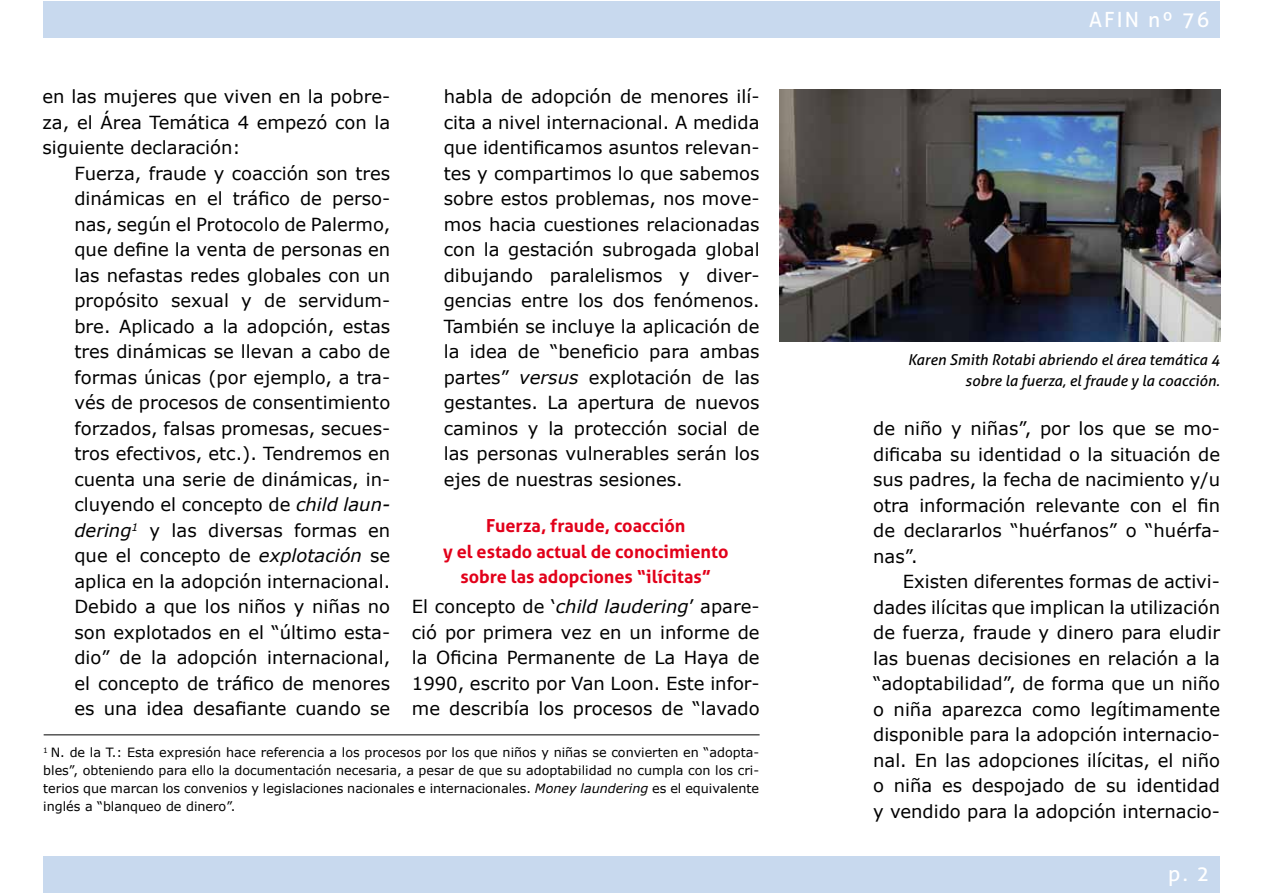
<style>
.page{position:relative;width:1263px;height:893px;background:#fff}
.page>*{position:absolute;margin:0;border:0;box-sizing:border-box;transform-origin:0 0}
.t1{font:21px "Aller";letter-spacing:.1em;color:#fff}
.t2{font:18px/25.5px "Verdana";color:#000;text-align:justify}
.t3{font:700 18px/25.5px "Aller";color:#e2001a;text-align:center}
.t4{font:italic 15px/21px "Aller";color:#000;text-align:right}
.t5{font:12.75px/18px "Verdana";color:#000;text-align:justify}
.s1{font-style:italic}
</style>
<div class="page">
<div style="left:43px;top:1px;width:1177px;height:37px;background:#c8d9ee"></div>
<div style="left:43px;top:856px;width:1177px;height:37px;background:#c8d9ee"></div>
<hr style="left:44px;top:734px;width:716px;height:1px;background:#000">
<img style="left:779px;top:89px;width:441px;height:252px">
<p class="t2" style="left:43px;top:84px;width:349px">en las mujeres que viven en la pobre&shy;za, el Área Temática 4 empezó con la siguiente declaración:</p>
<p class="t2" style="left:74px;top:160px;width:317px">Fuerza, fraude y coacción son tres dinámicas en el tráfico de perso&shy;nas, según el Protocolo de Palermo, que define la venta de personas en las nefastas redes globales con un propósito sexual y de servidum&shy;bre. Aplicado a la adopción, estas tres dinámicas se llevan a cabo de formas únicas (por ejemplo, a tra&shy;vés de procesos de consentimiento forzados, falsas promesas, secues&shy;tros efectivos, etc.). Tendremos en cuenta una serie de dinámicas, in&shy;cluyendo el concepto de <span class="s1">child laun&shy;dering</span><sup>1</sup> y las diversas formas en que el concepto de <span class="s1">explotación</span> se aplica en la adopción internacional.<br>Debido a que los niños y niñas no son explotados en el “último esta&shy;dio” de la adopción internacional, el concepto de tráfico de menores es una idea desafiante cuando se</p>
<p class="t2" style="left:444px;top:84px;width:317px">habla de adopción de menores ilí&shy;cita a nivel internacional. A medida que identificamos asuntos relevan&shy;tes y compartimos lo que sabemos sobre estos problemas, nos move&shy;mos hacia cuestiones relacionadas con la gestación subrogada global dibujando paralelismos y diver&shy;gencias entre los dos fenómenos.<br>También se incluye la aplicación de la idea de “beneficio para ambas partes” <span class="s1">versus</span> explotación de las gestantes. La apertura de nuevos caminos y la protección social de las personas vulnerables serán los ejes de nuestras sesiones.</p>
<p class="t3" style="left:443px;top:513px;width:287px">Fuerza, fraude, coacción<br>y el estado actual de conocimiento sobre las adopciones “ilícitas”</p>
<p class="t2" style="left:412px;top:594px;width:349px">El concepto de ‘<span class="s1">child laudering</span>’ apare&shy;ció por primera vez en un informe de la Oficina Permanente de La Haya de 1990, escrito por Van Loon. Este infor&shy;me describía los procesos de “lavado</p>
<p class="t5" style="left:43px;top:743px;width:717px"><sup>1</sup> N. de la T.: Esta expresión hace referencia a los procesos por los que niños y niñas se convierten en “adopta&shy;bles”, obteniendo para ello la documentación necesaria, a pesar de que su adoptabilidad no cumpla con los cri&shy;terios que marcan los convenios y legislaciones nacionales e internacionales. <span class="s1">Money laundering</span> es el equivalente inglés a “blanqueo de dinero”.</p>
<p class="t1" style="left:1089px;top:7px;width:122px">AFIN nº 76</p>
<p class="t4" style="left:908px;top:349px;width:313px">Karen Smith Rotabi abriendo el área temática 4 sobre la fuerza, el fraude y la coacción.</p>
<p class="t2" style="left:873px;top:416px;width:348px">de niño y niñas”, por los que se mo&shy;dificaba su identidad o la situación de sus padres, la fecha de nacimiento y/u otra información relevante con el fin de declararlos “huérfanos” o “huérfa&shy;nas”.</p>
<p class="t2" style="left:873px;top:569px;width:348px;text-indent:30px">Existen diferentes formas de activi&shy;dades ilícitas que implican la utilización de fuerza, fraude y dinero para eludir las buenas decisiones en relación a la “adoptabilidad”, de forma que un niño o niña aparezca como legítimamente disponible para la adopción internacio&shy;nal. En las adopciones ilícitas, el niño o niña es despojado de su identidad y vendido para la adopción internacio-</p>
<p class="t1" style="left:1168px;top:861px;width:43px">p. 2</p>
</div>
